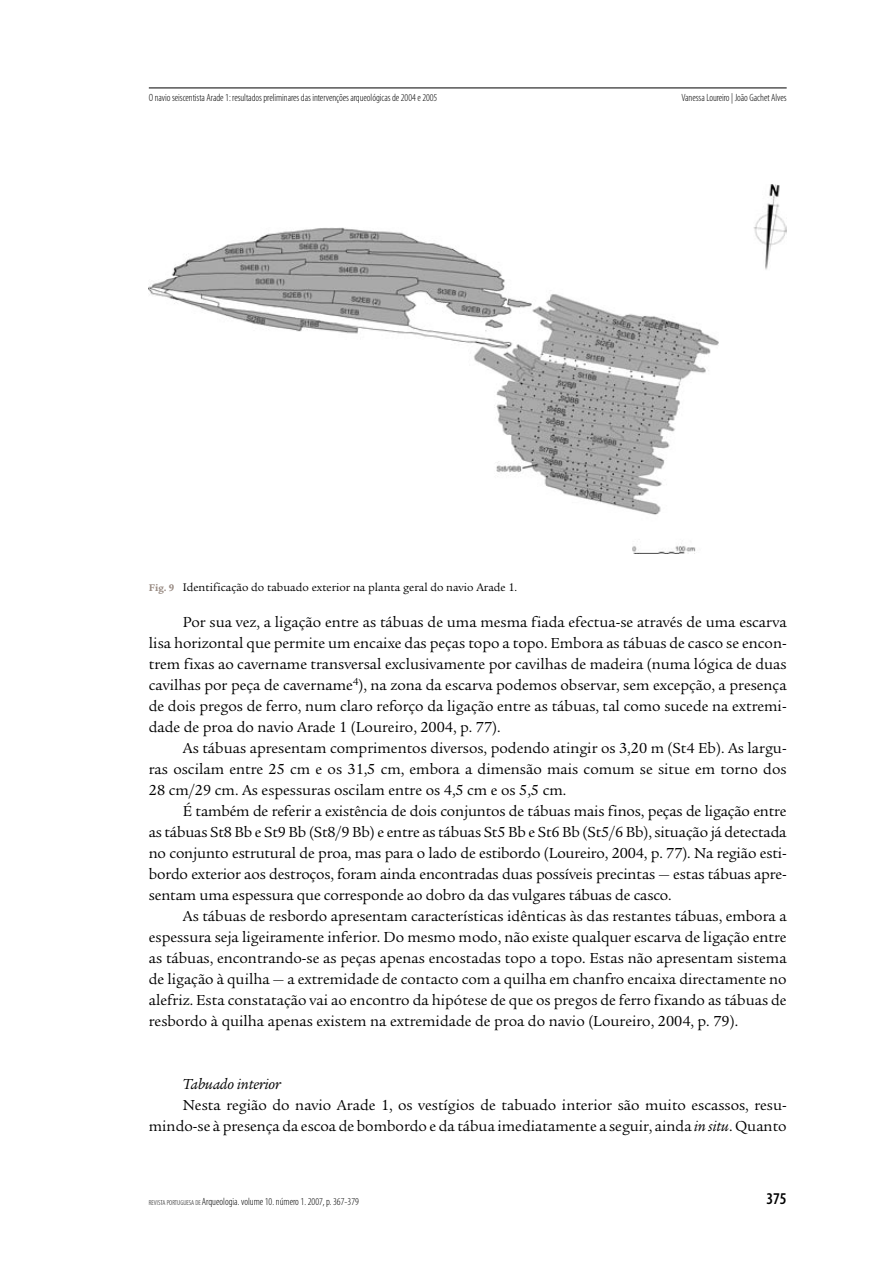
<style>
.page{position:relative;width:893px;height:1263px;background:#fff}
.page>*{position:absolute;margin:0;border:0;box-sizing:border-box;transform-origin:0 0}
.t1{font:600 condensed 16.5px "Myriad Pro";color:#000}
.t2{font:15.75px/21px "Legacy Serif";color:#000;text-align:justify}
.t3{font:italic 15.75px "Legacy Serif";letter-spacing:-.005em;color:#000}
.t4{font:12px "Legacy Serif";color:#000}
.t5{font:300 condensed 10.5px "Myriad Pro";letter-spacing:-.005em;color:#000}
.s1{font-weight:700;font-size:10.5px;color:#978981}
.s2{font-style:italic}
.s3{font-size:7.2px}
</style>
<div class="page">
<hr style="left:149px;top:88px;width:638px;height:1px;background:#000">
<img style="left:149px;top:185px;width:638px;height:368px">
<p class="t5" style="left:149px;top:92px;width:290px">O navio seiscentista Arade 1: resultados preliminares das intervenções arqueológicas de 2004 e 2005</p>
<p class="t5" style="left:682px;top:92px;width:107px">Vanessa Loureiro | João Gachet Alves</p>
<p class="t4" style="left:149px;top:580px;width:370px"><span class="s1">Fig. 9</span> Identificação do tabuado exterior na planta geral do navio Arade 1.</p>
<p class="t2" style="left:149px;top:612px;width:639px;text-indent:34px">Por sua vez, a ligação entre as tábuas de uma mesma fiada efectua-se através de uma escarva lisa horizontal que permite um encaixe das peças topo a topo. Embora as tábuas de casco se encon&shy;trem fixas ao cavername transversal exclusivamente por cavilhas de madeira (numa lógica de duas cavilhas por peça de cavername<sup>4</sup>), na zona da escarva podemos observar, sem excepção, a presença de dois pregos de ferro, num claro reforço da ligação entre as tábuas, tal como sucede na extremi&shy;dade de proa do navio Arade 1 (Loureiro, 2004, p. 77).</p>
<p class="t2" style="left:149px;top:738px;width:639px;text-indent:34px">As tábuas apresentam comprimentos diversos, podendo atingir os 3,20 m (St4 Eb). As largu&shy;ras oscilam entre 25 cm e os 31,5 cm, embora a dimensão mais comum se situe em torno dos 28 cm/29 cm. As espessuras oscilam entre os 4,5 cm e os 5,5 cm.</p>
<p class="t2" style="left:149px;top:801px;width:639px;text-indent:34px">É também de referir a existência de dois conjuntos de tábuas mais finos, peças de ligação entre as tábuas St8 Bb e St9 Bb (St8/9 Bb) e entre as tábuas St5 Bb e St6 Bb (St5/6 Bb), situação já detectada no conjunto estrutural de proa, mas para o lado de estibordo (Loureiro, 2004, p. 77). Na região esti&shy;bordo exterior aos destroços, foram ainda encontradas duas possíveis precintas — estas tábuas apre&shy;sentam uma espessura que corresponde ao dobro da das vulgares tábuas de casco.</p>
<p class="t2" style="left:149px;top:906px;width:639px;text-indent:34px">As tábuas de resbordo apresentam características idênticas às das restantes tábuas, embora a espessura seja ligeiramente inferior. Do mesmo modo, não existe qualquer escarva de ligação entre as tábuas, encontrando-se as peças apenas encostadas topo a topo. Estas não apresentam sistema de ligação à quilha — a extremidade de contacto com a quilha em chanfro encaixa directamente no alefriz. Esta constatação vai ao encontro da hipótese de que os pregos de ferro fixando as tábuas de resbordo à quilha apenas existem na extremidade de proa do navio (Loureiro, 2004, p. 79).</p>
<p class="t3" style="left:183px;top:1075px;width:100px">Tabuado interior</p>
<p class="t2" style="left:149px;top:1095px;width:639px;text-align:right">Nesta região do navio Arade 1, os vestígios de tabuado interior são muito escassos, resu&shy;mindo-se à presença da escoa de bombordo e da tábua imediatamente a seguir, ainda <span class="s2">in situ</span>. Quanto</p>
<p class="t5" style="left:149px;top:1195px;width:212px"><span class="s3">REVISTA PORTUGUESA DE</span> Arqueologia. volume 10. número 1. 2007, p. 367-379</p>
<p class="t1" style="left:766px;top:1188px;width:22px">375</p>
</div>
